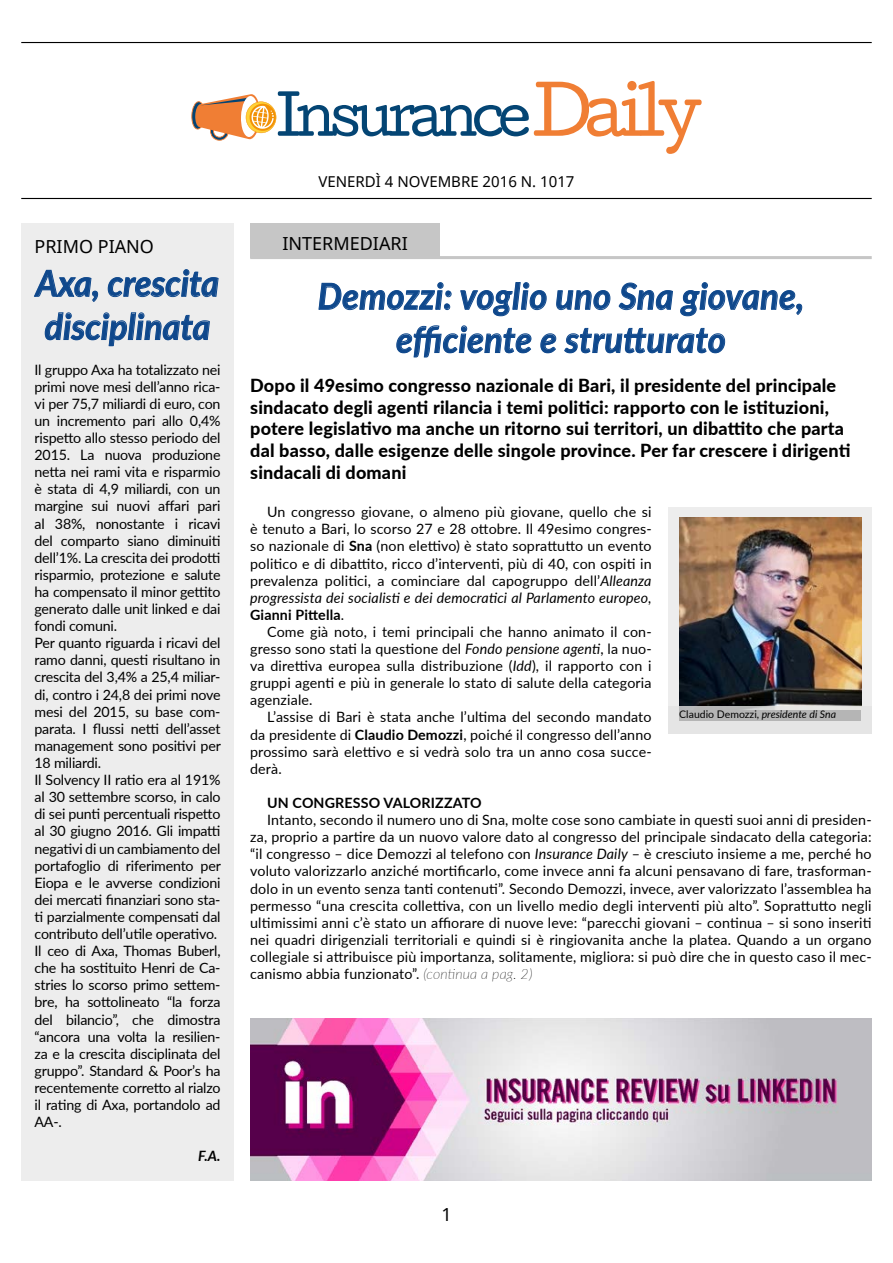
<style>
.page{position:relative;width:893px;height:1263px;background:#fff}
.page>*{position:absolute;margin:0;border:0;box-sizing:border-box;transform-origin:0 0}
.t1{font:italic 700 36px/43.2px "Lato";color:#0f488c;text-align:center;scale:.95 1}
.t2{font:800 18px/21.6px "Lato";letter-spacing:.01em;color:#000}
.t3{font:18px "Noto Sans";color:#000}
.t4{font:15px "Noto Sans";color:#000}
.t5{font:14.25px/17.1px "Lato";letter-spacing:-.015em;color:#000;text-align:justify}
.t6{font:700 14.25px "Lato";letter-spacing:.01em;color:#000}
.t7{font:italic 700 14.25px "Lato";color:#000}
.t8{font:10.5px "Lato";color:#000}
.s1{font-weight:700}
.s2{font-style:italic}
.s3{font-weight:100;font-style:italic}
</style>
<div class="page">
<hr style="left:21px;top:42px;width:851px;height:1px;background:#000">
<hr style="left:21px;top:198px;width:851px;height:1px;background:#000">
<svg style="left:191px;top:81px;width:511px;height:73px"></svg>
<div style="left:21px;top:223px;width:213px;height:958px;background:#ededed"></div>
<svg style="left:318px;top:282px;width:134px;height:28px"></svg>
<svg style="left:460px;top:282px;width:87px;height:35px"></svg>
<svg style="left:557px;top:290px;width:54px;height:20px"></svg>
<svg style="left:618px;top:282px;width:55px;height:28px"></svg>
<svg style="left:680px;top:282px;width:123px;height:35px"></svg>
<svg style="left:396px;top:325px;width:136px;height:33px"></svg>
<svg style="left:540px;top:333px;width:17px;height:21px"></svg>
<svg style="left:564px;top:327px;width:161px;height:27px"></svg>
<div style="left:250px;top:223px;width:190px;height:35px;background:#c6c6c6"></div>
<hr style="left:250px;top:256px;width:622px;height:3px;background:#c6c6c6">
<div style="left:669px;top:507px;width:203px;height:227px;background:#ededed"></div>
<img style="left:679px;top:518px;width:182px;height:188px">
<svg style="left:34px;top:269px;width:64px;height:33px"></svg>
<svg style="left:108px;top:269px;width:111px;height:29px"></svg>
<svg style="left:45px;top:312px;width:165px;height:34px"></svg>
<img style="left:250px;top:1018px;width:622px;height:163px">
<svg style="left:679px;top:706px;width:183px;height:15px;background:#bcbcbc"></svg>
<p class="t4" style="left:318px;top:171px;width:257px">VENERDÌ 4 NOVEMBRE 2016 N. 1017</p>
<p class="t3" style="left:35px;top:234px;width:121px">PRIMO PIANO</p>
<p class="t3" style="left:282px;top:231px;width:127px">INTERMEDIARI</p>
<h1 class="t1" style="left:36px;top:260px;width:194px;text-align:left">Axa, crescita disciplinata</h1>
<p class="t5" style="left:35px;top:360px;width:188px;text-align:left">Il gruppo Axa ha totalizzato nei primi nove mesi dell’anno rica&shy;vi per 75,7 miliardi di euro, con un incremento pari allo 0,4% rispetto allo stesso periodo del<br>2015. La nuova produzione netta nei rami vita e risparmio è stata di 4,9 miliardi, con un margine sui nuovi affari pari al 38%, nonostante i ricavi del comparto siano diminuiti dell’1%. La crescita dei prodotti risparmio, protezione e salute ha compensato il minor gettito generato dalle unit linked e dai fondi comuni.<br>Per quanto riguarda i ricavi del ramo danni, questi risultano in crescita del 3,4% a 25,4 miliar&shy;di, contro i 24,8 dei primi nove mesi del 2015, su base com&shy;parata. I flussi netti dell’asset management sono positivi per<br>18 miliardi.<br>Il Solvency II ratio era al 191% al 30 settembre scorso, in calo di sei punti percentuali rispetto al 30 giugno 2016. Gli impatti negativi di un cambiamento del portafoglio di riferimento per<br>Eiopa e le avverse condizioni dei mercati finanziari sono sta&shy;ti parzialmente compensati dal contributo dell’utile operativo.<br>Il ceo di Axa, Thomas Buberl, che ha sostituito Henri de Ca&shy;stries lo scorso primo settem&shy;bre, ha sottolineato “la forza del bilancio”, che dimostra “ancora una volta la resilien&shy;za e la crescita disciplinata del gruppo”. Standard &amp; Poor’s ha recentemente corretto al rialzo il rating di Axa, portandolo ad<br>AA-.</p>
<p class="t7" style="left:198px;top:1146px;width:24px">F.A.</p>
<h1 class="t1" style="left:318px;top:273px;width:513px">Demozzi: voglio uno Sna giovane, efficiente e strutturato</h1>
<p class="t2" style="left:250px;top:374px;width:602px">Dopo il 49esimo congresso nazionale di Bari, il presidente del principale sindacato degli agenti rilancia i temi politici: rapporto con le istituzioni, potere legislativo ma anche un ritorno sui territori, un dibattito che parta dal basso, dalle esigenze delle singole province. Per far crescere i dirigenti sindacali di domani</p>
<p class="t5" style="left:250px;top:503px;width:403px;text-indent:17px">Un congresso giovane, o almeno più giovane, quello che si è tenuto a Bari, lo scorso 27 e 28 ottobre. Il 49esimo congres&shy;so nazionale di <span class="s1">Sna</span> (non elettivo) è stato soprattutto un evento politico e di dibattito, ricco d’interventi, più di 40, con ospiti in prevalenza politici, a cominciare dal capogruppo dell’<span class="s2">Alleanza progressista dei socialisti e dei democratici al Parlamento europeo, </span><span class="s1">Gianni Pittella</span>.</p>
<p class="t5" style="left:250px;top:623px;width:403px;text-indent:17px">Come già noto, i temi principali che hanno animato il con&shy;gresso sono stati la questione del <span class="s2">Fondo pensione agenti</span>, la nuo&shy;va direttiva europea sulla distribuzione (<span class="s2">Idd</span>), il rapporto con i gruppi agenti e più in generale lo stato di salute della categoria agenziale.</p>
<p class="t5" style="left:250px;top:708px;width:403px;text-indent:17px">L’assise di Bari è stata anche l’ultima del secondo mandato da presidente di <span class="s1">Claudio Demozzi</span>, poiché il congresso dell’anno prossimo sarà elettivo e si vedrà solo tra un anno cosa succe&shy;derà.</p>
<p class="t6" style="left:267px;top:792px;width:216px">UN CONGRESSO VALORIZZATO</p>
<p class="t5" style="left:250px;top:811px;width:623px;text-indent:17px">Intanto, secondo il numero uno di Sna, molte cose sono cambiate in questi suoi anni di presiden&shy;za, proprio a partire da un nuovo valore dato al congresso del principale sindacato della categoria: “il congresso – dice Demozzi al telefono con <span class="s2">Insurance Daily</span> – è cresciuto insieme a me, perché ho voluto valorizzarlo anziché mortificarlo, come invece anni fa alcuni pensavano di fare, trasforman&shy;dolo in un evento senza tanti contenuti”. Secondo Demozzi, invece, aver valorizzato l’assemblea ha permesso “una crescita collettiva, con un livello medio degli interventi più alto”. Soprattutto negli ultimissimi anni c’è stato un affiorare di nuove leve: “parecchi giovani – continua – si sono inseriti nei quadri dirigenziali territoriali e quindi si è ringiovanita anche la platea. Quando a un organo collegiale si attribuisce più importanza, solitamente, migliora: si può dire che in questo caso il mec&shy;canismo abbia funzionato”. <span class="s3">(continua a pag. 2)</span></p>
<p class="t8" style="left:679px;top:707px;width:158px">Claudio Demozzi, <span class="s2">presidente di Sna</span></p>
<p class="t3" style="left:441px;top:1202px;width:12px">1</p>
</div>
